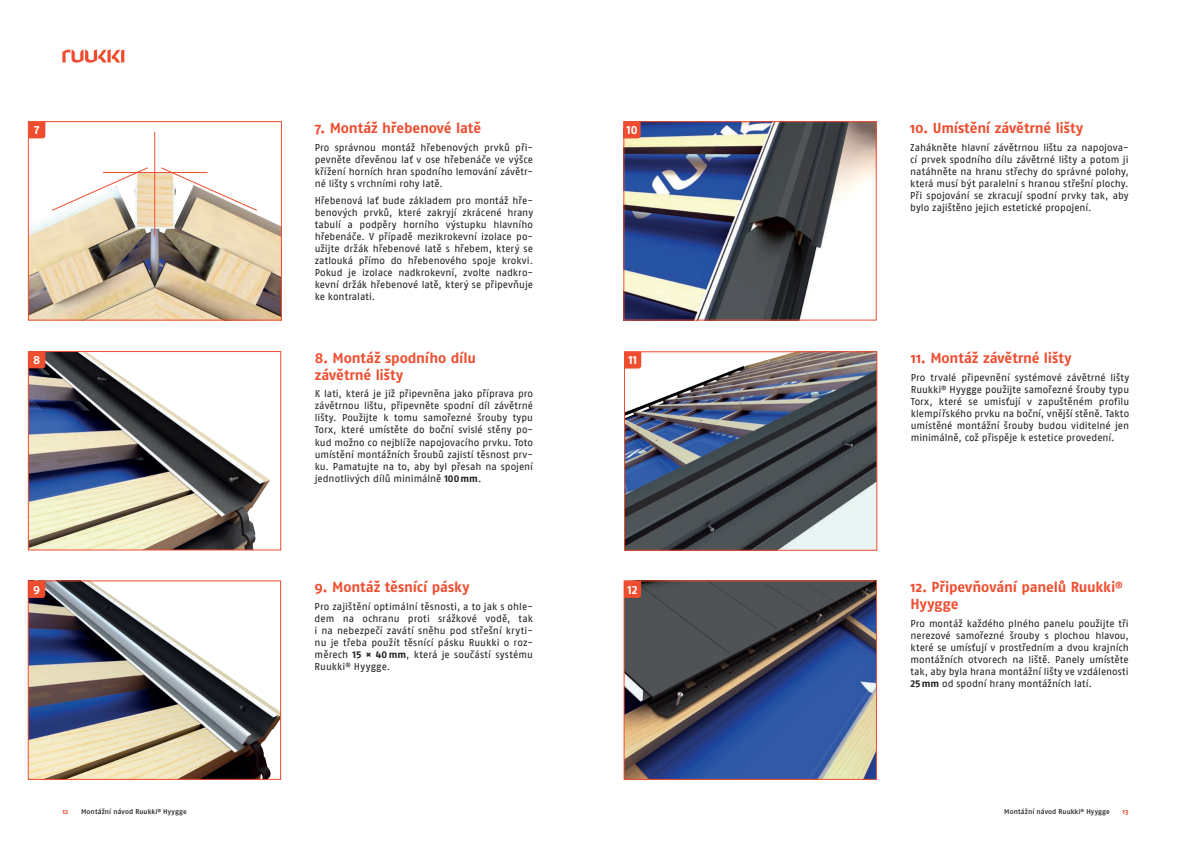
<style>
.page{position:relative;width:1191px;height:842px;background:#fff}
.page>*{position:absolute;margin:0;border:0;box-sizing:border-box;transform-origin:0 0}
.t1{font:700 14.5px/17px "Fago Pro";letter-spacing:-.01em;color:#ef4d2f}
.t2{font:700 12px "Fago Pro";color:#fff}
.t3{font:10px/12px "Fago Pro";color:#231f20;text-align:justify}
.t4{font:500 7px "Fago Pro";letter-spacing:.015em;color:#231f20}
.t5{font:700 7px "Fago Pro";color:#ef4d2f}
.s1{font-weight:700}
</style>
<div class="page">
<img style="left:30px;top:353px;width:240px;height:195px">
<div style="left:28px;top:351px;width:253px;height:199px;border:1px solid #ef4d2f"></div>
<img style="left:30px;top:123px;width:250px;height:195px">
<div style="left:28px;top:121px;width:254px;height:199px;border:1px solid #ef4d2f"></div>
<hr style="left:103px;top:172px;width:105px;height:1px;background:#ef4d2f">
<svg style="left:160px;top:167px;width:97px;height:44px"></svg>
<svg style="left:51px;top:167px;width:97px;height:44px"></svg>
<hr style="left:154px;top:132px;width:1px;height:105px;background:#ef4d2f">
<img style="left:30px;top:583px;width:249px;height:195px">
<div style="left:28px;top:581px;width:253px;height:199px;border:1px solid #ef4d2f"></div>
<img style="left:625px;top:123px;width:249px;height:195px">
<div style="left:623px;top:121px;width:253px;height:199px;border:1px solid #ef4d2f"></div>
<img style="left:626px;top:583px;width:248px;height:195px">
<div style="left:624px;top:581px;width:252px;height:199px;border:1px solid #ef4d2f"></div>
<img style="left:626px;top:353px;width:249px;height:195px">
<div style="left:624px;top:351px;width:253px;height:199px;border:1px solid #ef4d2f"></div>
<svg style="left:62px;top:50px;width:62px;height:13px"></svg>
<svg style="left:28px;top:121px;width:17px;height:17px"></svg>
<svg style="left:28px;top:351px;width:17px;height:17px"></svg>
<svg style="left:28px;top:581px;width:17px;height:17px"></svg>
<svg style="left:623px;top:121px;width:17px;height:17px"></svg>
<svg style="left:624px;top:581px;width:17px;height:17px"></svg>
<svg style="left:624px;top:351px;width:17px;height:18px"></svg>
<p class="t2" style="left:34px;top:123px;width:7px">7</p>
<h1 class="t1" style="left:315px;top:119px;width:168px">7. Montáž hřebenové latě</h1>
<p class="t3" style="left:315px;top:141px;width:220px">Pro správnou montáž hřebenových prvků při&shy;pevněte dřevěnou lať v ose hřebenáče ve výšce křížení horních hran spodního lemování závětr&shy;né lišty s vrchními rohy latě.</p>
<p class="t3" style="left:315px;top:195px;width:220px">Hřebenová lať bude základem pro montáž hře&shy;benových prvků, které zakryjí zkrácené hrany tabulí a podpěry horního výstupku hlavního hřebenáče. V případě mezikrokevní izolace po&shy;užijte držák hřebenové latě s hřebem, který se zatlouká přímo do hřebenového spoje krokvi.<br>Pokud je izolace nadkrokevní, zvolte nadkro&shy;kevní držák hřebenové latě, který se připevňuje ke kontralati.</p>
<p class="t2" style="left:626px;top:123px;width:13px">10</p>
<h1 class="t1" style="left:910px;top:119px;width:174px">10. Umístění závětrné lišty</h1>
<p class="t3" style="left:910px;top:141px;width:220px">Zahákněte hlavní závětrnou lištu za napojova&shy;cí prvek spodního dílu závětrné lišty a potom ji natáhněte na hranu střechy do správné polohy, která musí být paralelní s hranou střešní plochy.<br>Při spojování se zkracují spodní prvky tak, aby bylo zajištěno jejich estetické propojení.</p>
<p class="t2" style="left:33px;top:353px;width:9px">8</p>
<h1 class="t1" style="left:315px;top:349px;width:163px">8. Montáž spodního dílu závětrné lišty</h1>
<p class="t3" style="left:315px;top:388px;width:220px">K lati, která je již připevněna jako příprava pro závětrnou lištu, připevněte spodní díl závětrné lišty. Použijte k tomu samořezné šrouby typu Torx, které umístěte do boční svislé stěny po&shy;kud možno co nejblíže napojovacího prvku. Toto umístění montážních šroubů zajistí těsnost prv&shy;ku. Pamatujte na to, aby byl přesah na spojení jednotlivých dílů minimálně <span class="s1">100mm</span>.</p>
<p class="t2" style="left:628px;top:353px;width:10px">11</p>
<h1 class="t1" style="left:911px;top:349px;width:162px">11. Montáž závětrné lišty</h1>
<p class="t3" style="left:911px;top:371px;width:220px">Pro trvalé připevnění systémové závětrné lišty Ruukki<sup>®</sup> Hyygge použijte samořezné šrouby typu Torx, které se umisťují v zapuštěném profilu klempířského prvku na boční, vnější stěně. Takto umístěné montážní šrouby budou viditelné jen minimálně, což přispěje k estetice provedení.</p>
<p class="t2" style="left:33px;top:582px;width:8px">9</p>
<h1 class="t1" style="left:315px;top:579px;width:156px">9. Montáž těsnící pásky</h1>
<p class="t3" style="left:315px;top:601px;width:220px">Pro zajištění optimální těsnosti, a to jak s ohle&shy;dem na ochranu proti srážkové vodě, tak i na nebezpečí zavátí sněhu pod střešní kryti&shy;nu je třeba použít těsnící pásku Ruukki o roz&shy;měrech <span class="s1">15 × 40mm</span>, která je součástí systému Ruukki<sup>®</sup> Hyygge.</p>
<p class="t2" style="left:627px;top:582px;width:12px">12</p>
<h1 class="t1" style="left:910px;top:579px;width:214px">12. Připevňování panelů Ruukki<sup>®<br></sup>Hyygge</h1>
<p class="t3" style="left:910px;top:618px;width:220px">Pro montáž každého plného panelu použijte tři nerezové samořezné šrouby s plochou hlavou, které se umísťují v prostředním a dvou krajních montážních otvorech na liště. Panely umístěte tak, aby byla hrana montážní lišty ve vzdálenosti <span class="s1">25mm</span> od spodní hrany montážních latí.</p>
<p class="t4" style="left:81px;top:807px;width:107px">Montážní návod Ruukki<sup>®</sup> Hyygge</p>
<p class="t4" style="left:1004px;top:807px;width:107px">Montážní návod Ruukki<sup>®</sup> Hyygge</p>
<p class="t5" style="left:62px;top:807px;width:7px">12</p>
<p class="t5" style="left:1122px;top:807px;width:8px">13</p>
</div>
